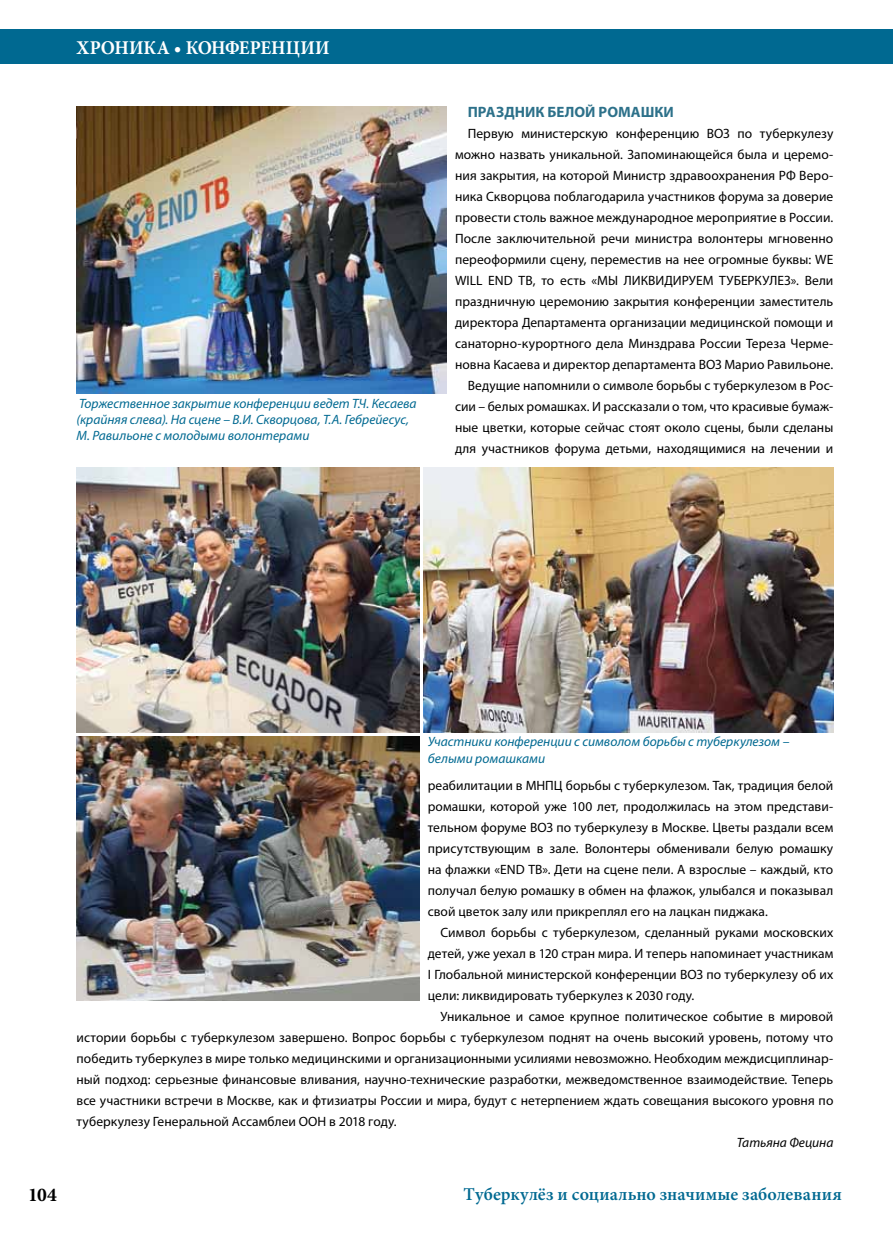
<style>
.page{position:relative;width:893px;height:1234px;background:#fff}
.page>*{position:absolute;margin:0;border:0;box-sizing:border-box;transform-origin:0 0}
.t1{font:700 19.5px "Minion Pro";letter-spacing:.005em;color:#fff;scale:.95 1}
.t2{font:700 19.5px "Minion Pro";color:#000}
.t3{font:600 18px "Minion Pro";letter-spacing:.01em;color:#006991}
.t4{font:700 15px "Myriad Pro";color:#2d718a}
.t5{font:13.5px/21px "Myriad Pro";letter-spacing:.005em;color:#000;text-align:justify}
.t6{font:italic 13.5px/16.2px "Myriad Pro";color:#006991}
.t7{font:italic 13.5px "Myriad Pro";letter-spacing:-.005em;color:#000}
</style>
<div class="page">
<div style="left:0;top:30px;width:893px;height:34px;background:#006991"></div>
<img style="left:77px;top:106px;width:369px;height:288px">
<img style="left:77px;top:736px;width:342px;height:264px">
<img style="left:423px;top:467px;width:410px;height:264px">
<img style="left:77px;top:467px;width:342px;height:264px">
<h1 class="t1" style="left:77px;top:34px;width:268px">ХРОНИКА • КОНФЕРЕНЦИИ</h1>
<p class="t6" style="left:77px;top:395px;width:342px">Торжественное закрытие конференции ведет Т.Ч. Кесаева (крайняя слева). На сцене – В.И. Скворцова, Т.А. Гебрейесус,<br>М. Равильоне с молодыми волонтерами</p>
<p class="t4" style="left:468px;top:102px;width:208px">ПРАЗДНИК БЕЛОЙ РОМАШКИ</p>
<p class="t5" style="left:455px;top:123px;width:380px;text-align:right">Первую министерскую конференцию ВОЗ по туберкулезу можно назвать уникальной. Запоминающейся была и церемо&shy;ния закрытия, на которой Министр здравоохранения РФ Веро&shy;ника Скворцова поблагодарила участников форума за доверие провести столь важное международное мероприятие в России.<br>После заключительной речи министра волонтеры мгновенно переоформили сцену, переместив на нее огромные буквы: WE WILL END TB, то есть «МЫ ЛИКВИДИРУЕМ ТУБЕРКУЛЕЗ». Вели праздничную церемонию закрытия конференции заместитель директора Департамента организации медицинской помощи и санаторно-курортного дела Минздрава России Тереза Черме&shy;новна Касаева и директор департамента ВОЗ Марио Равильоне.<br>Ведущие напомнили о символе борьбы с туберкулезом в Рос&shy;сии – белых ромашках. И рассказали о том, что красивые бумаж&shy;ные цветки, которые сейчас стоят около сцены, были сделаны для участников форума детьми, находящимися на лечении и</p>
<p class="t6" style="left:428px;top:733px;width:363px">Участники конференции с символом борьбы с туберкулезом – белыми ромашками</p>
<p class="t5" style="left:428px;top:774px;width:407px">реабилитации в МНПЦ борьбы с туберкулезом. Так, традиция белой ромашки, которой уже 100 лет, продолжилась на этом представи&shy;тельном форуме ВОЗ по туберкулезу в Москве. Цветы раздали всем присутствующим в зале. Волонтеры обменивали белую ромашку на флажки «END TB». Дети на сцене пели. А взрослые – каждый, кто получал белую ромашку в обмен на флажок, улыбался и показывал свой цветок залу или прикреплял его на лацкан пиджака.</p>
<p class="t5" style="left:428px;top:921px;width:407px;text-indent:13px">Символ борьбы с туберкулезом, сделанный руками московских детей, уже уехал в 120 стран мира. И теперь напоминает участникам I Глобальной министерской конференции ВОЗ по туберкулезу об их цели: ликвидировать туберкулез к 2030 году.</p>
<p class="t5" style="left:77px;top:1005px;width:758px;text-indent:364px">Уникальное и самое крупное политическое событие в мировой истории борьбы с туберкулезом завершено. Вопрос борьбы с туберкулезом поднят на очень высокий уровень, потому что победить туберкулез в мире только медицинскими и организационными усилиями невозможно. Необходим междисциплинар&shy;ный подход: серьезные финансовые вливания, научно-технические разработки, межведомственное взаимодействие. Теперь все участники встречи в Москве, как и фтизиатры России и мира, будут с нетерпением ждать совещания высокого уровня по туберкулезу Генеральной Ассамблеи ООН в 2018 году.</p>
<p class="t7" style="left:737px;top:1133px;width:98px">Татьяна Фецина</p>
<h1 class="t2" style="left:28px;top:1180px;width:30px">104</h1>
<h2 class="t3" style="left:463px;top:1181px;width:380px">Туберкулёз и социально значимые заболевания</h2>
</div>
